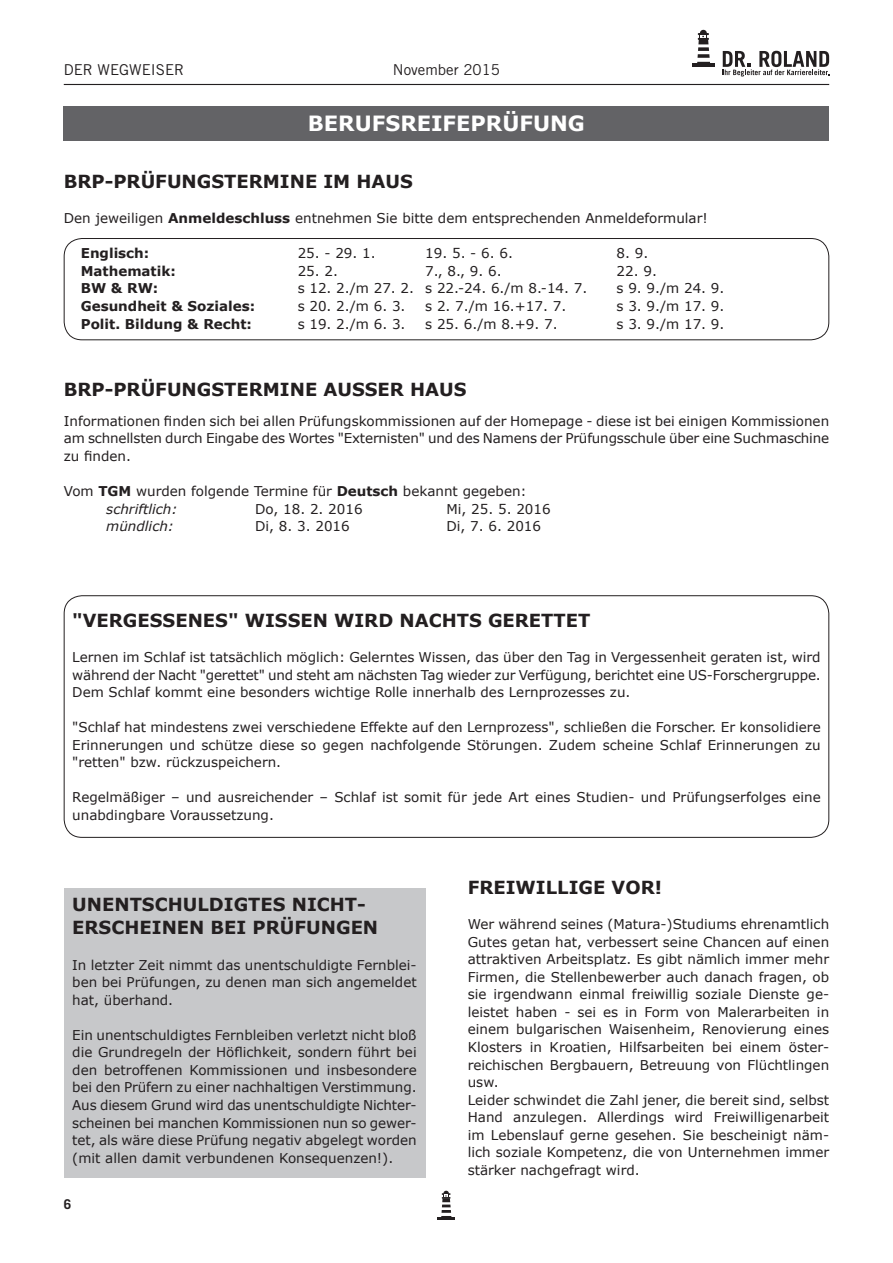
<style>
.page{position:relative;width:893px;height:1263px;background:#fff}
.page>*{position:absolute;margin:0;border:0;box-sizing:border-box;transform-origin:0 0}
.t1{font:700 21px "Verdana";color:#fff}
.t2{font:700 18px/23.4px "Verdana";color:#231f20}
.t3{font:15px "Trade Gothic LT Std";color:#231f20}
.t4{font:13.5px/17.5px "Verdana";color:#231f20;text-align:justify}
.t5{font:700 13.5px "Verdana";color:#231f20}
.t6{font:italic 13.5px "Verdana";color:#231f20}
.t7{font:700 13.5px "Trade Gothic LT Std";color:#231f20}
.s1{font-weight:700}
.s2{font-style:italic}
</style>
<div class="page">
<svg style="left:723px;top:51px;width:106px;height:26px"></svg>
<div style="left:700px;top:30px;width:7px;height:6px;background:#231f20;border-radius:50%"></div>
<hr style="left:692px;top:64px;width:23px;height:3px;background:#231f20">
<svg style="left:697px;top:61px;width:13px;height:1px"></svg>
<svg style="left:698px;top:33px;width:11px;height:12px"></svg>
<svg style="left:697px;top:62px;width:13px;height:2px"></svg>
<svg style="left:698px;top:47px;width:11px;height:4px"></svg>
<div style="left:698px;top:39px;width:10px;height:5px;background:#231f20"></div>
<svg style="left:697px;top:54px;width:13px;height:4px"></svg>
<hr style="left:64px;top:84px;width:765px;height:1px;background:#231f20">
<hr style="left:437px;top:1217px;width:18px;height:3px;background:#231f20">
<svg style="left:441px;top:1191px;width:11px;height:26px"></svg>
<div style="left:64px;top:889px;width:361px;height:289px;background:#c7c8ca"></div>
<div style="left:64px;top:595px;width:765px;height:243px;border:1px solid #231f20;border-radius:18px"></div>
<div style="left:64px;top:106px;width:765px;height:34px;background:#636366"></div>
<div style="left:64px;top:238px;width:765px;height:102px;border:1px solid #231f20;border-radius:18px"></div>
<p class="t3" style="left:64px;top:60px;width:122px">DER WEGWEISER</p>
<p class="t3" style="left:393px;top:60px;width:109px">November 2015</p>
<h1 class="t1" style="left:308px;top:109px;width:278px">BERUFSREIFEPRÜFUNG</h1>
<h2 class="t2" style="left:64px;top:169px;width:351px">BRP-PRÜFUNGSTERMINE IM HAUS</h2>
<p class="t4" style="left:64px;top:209px;width:645px">Den jeweiligen <span class="s1">Anmeldeschluss</span> entnehmen Sie bitte dem entsprechenden Anmeldeformular!</p>
<p class="t5" style="left:81px;top:244px;width:70px">Englisch:</p>
<p class="t4" style="left:298px;top:244px;width:80px">25. - 29. 1.</p>
<p class="t4" style="left:425px;top:244px;width:89px">19. 5. - 6. 6.</p>
<p class="t4" style="left:617px;top:244px;width:33px">8. 9.</p>
<p class="t5" style="left:81px;top:261px;width:97px">Mathematik:</p>
<p class="t4" style="left:298px;top:262px;width:42px">25. 2.</p>
<p class="t4" style="left:425px;top:262px;width:78px">7., 8., 9. 6.</p>
<p class="t4" style="left:617px;top:262px;width:42px">22. 9.</p>
<p class="t5" style="left:81px;top:279px;width:79px">BW &amp; RW:</p>
<p class="t4" style="left:298px;top:280px;width:291px">s 12. 2./m 27. 2. s 22.-24. 6./m 8.-14. 7.</p>
<p class="t4" style="left:617px;top:280px;width:109px">s 9. 9./m 24. 9.</p>
<p class="t5" style="left:81px;top:296px;width:176px">Gesundheit &amp; Soziales:</p>
<p class="t4" style="left:298px;top:297px;width:109px">s 20. 2./m 6. 3.</p>
<p class="t4" style="left:425px;top:297px;width:142px">s 2. 7./m 16.+17. 7.</p>
<p class="t4" style="left:617px;top:297px;width:109px">s 3. 9./m 17. 9.</p>
<p class="t5" style="left:81px;top:314px;width:173px">Polit. Bildung &amp; Recht:</p>
<p class="t4" style="left:298px;top:315px;width:109px">s 19. 2./m 6. 3.</p>
<p class="t4" style="left:425px;top:315px;width:134px">s 25. 6./m 8.+9. 7.</p>
<p class="t4" style="left:617px;top:315px;width:109px">s 3. 9./m 17. 9.</p>
<h2 class="t2" style="left:64px;top:378px;width:404px">BRP-PRÜFUNGSTERMINE AUSSER HAUS</h2>
<p class="t4" style="left:64px;top:412px;width:767px">Informationen finden sich bei allen Prüfungskommissionen auf der Homepage - diese ist bei einigen Kommissionen am schnellsten durch Eingabe des Wortes "Externisten" und des Namens der Prüfungsschule über eine Suchmaschine zu finden.</p>
<p class="t4" style="left:106px;top:482px;width:422px;text-indent:-43px">Vom <span class="s1">TGM</span> wurden folgende Termine für <span class="s1">Deutsch</span> bekannt gegeben: <span class="s2">schriftlich:</span></p>
<p class="t4" style="left:255px;top:500px;width:109px">Do, 18. 2. 2016</p>
<p class="t4" style="left:446px;top:500px;width:106px">Mi, 25. 5. 2016</p>
<p class="t6" style="left:106px;top:517px;width:69px">mündlich:</p>
<p class="t4" style="left:255px;top:517px;width:96px">Di, 8. 3. 2016</p>
<p class="t4" style="left:446px;top:517px;width:96px">Di, 7. 6. 2016</p>
<h2 class="t2" style="left:72px;top:608px;width:520px">"VERGESSENES" WISSEN WIRD NACHTS GERETTET</h2>
<p class="t4" style="left:72px;top:648px;width:750px">Lernen im Schlaf ist tatsächlich möglich: Gelerntes Wissen, das über den Tag in Vergessenheit geraten ist, wird während der Nacht "gerettet" und steht am nächsten Tag wieder zur Verfügung, berichtet eine US-Forschergruppe.<br>Dem Schlaf kommt eine besonders wichtige Rolle innerhalb des Lernprozesses zu.</p>
<p class="t4" style="left:72px;top:718px;width:750px">"Schlaf hat mindestens zwei verschiedene Effekte auf den Lernprozess", schließen die Forscher. Er konsolidiere Erinnerungen und schütze diese so gegen nachfolgende Störungen. Zudem scheine Schlaf Erinnerungen zu "retten" bzw. rückzuspeichern.</p>
<p class="t4" style="left:72px;top:788px;width:750px">Regelmäßiger – und ausreichender – Schlaf ist somit für jede Art eines Studien- und Prüfungserfolges eine unabdingbare Voraussetzung.</p>
<h2 class="t2" style="left:72px;top:892px;width:307px">UNENTSCHULDIGTES NICHT-<br>ERSCHEINEN BEI PRÜFUNGEN</h2>
<p class="t4" style="left:72px;top:956px;width:346px">In letzter Zeit nimmt das unentschuldigte Fernblei&shy;ben bei Prüfungen, zu denen man sich angemeldet hat, überhand.</p>
<p class="t4" style="left:72px;top:1026px;width:346px">Ein unentschuldigtes Fernbleiben verletzt nicht bloß die Grundregeln der Höflichkeit, sondern führt bei den betroffenen Kommissionen und insbesondere bei den Prüfern zu einer nachhaltigen Verstimmung.<br>Aus diesem Grund wird das unentschuldigte Nichter&shy;scheinen bei manchen Kommissionen nun so gewer&shy;tet, als wäre diese Prüfung negativ abgelegt worden (mit allen damit verbundenen Konsequenzen!).</p>
<p class="t7" style="left:64px;top:1196px;width:9px">6</p>
<h2 class="t2" style="left:468px;top:875px;width:196px">FREIWILLIGE VOR!</h2>
<p class="t4" style="left:468px;top:915px;width:363px;text-align:left">Wer während seines (Matura-)Studiums ehrenamtlich Gutes getan hat, verbessert seine Chancen auf einen attraktiven Arbeitsplatz. Es gibt nämlich immer mehr Firmen, die Stellenbewerber auch danach fragen, ob sie irgendwann einmal freiwillig soziale Dienste ge&shy;leistet haben - sei es in Form von Malerarbeiten in einem bulgarischen Waisenheim, Renovierung eines Klosters in Kroatien, Hilfsarbeiten bei einem öster&shy;reichischen Bergbauern, Betreuung von Flüchtlingen usw.<br>Leider schwindet die Zahl jener, die bereit sind, selbst Hand anzulegen. Allerdings wird Freiwilligenarbeit im Lebenslauf gerne gesehen. Sie bescheinigt näm&shy;lich soziale Kompetenz, die von Unternehmen immer stärker nachgefragt wird.</p>
</div>
